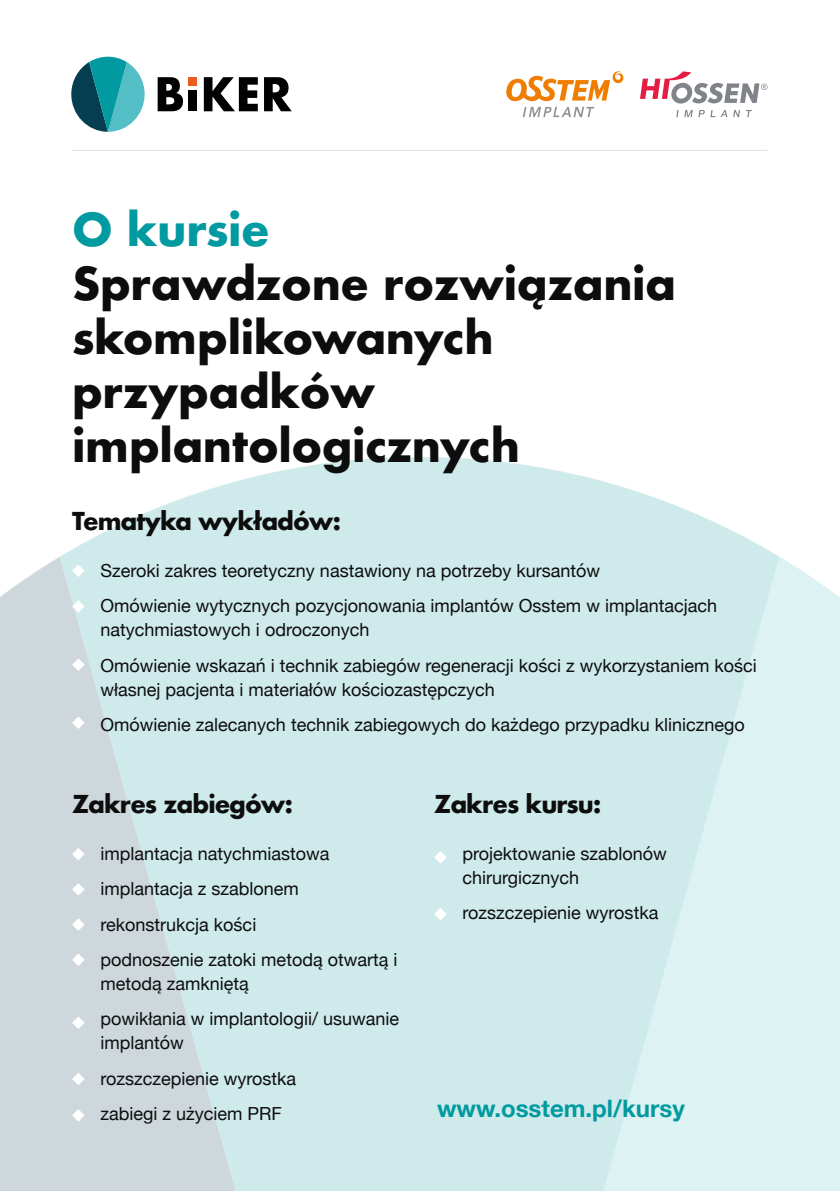
<style>
.page{position:relative;width:840px;height:1191px;background:#fff}
.page>*{position:absolute;margin:0;border:0;box-sizing:border-box;transform-origin:0 0}
.t1{font:700 44px/54px "Futura";letter-spacing:-.01em;color:#0d0d0d}
.t2{font:700 44px "Futura";letter-spacing:-.01em;color:#019aa0}
.t3{font:700 24px "Futura";letter-spacing:-.04em;color:#0d0d0d}
.t4{font:700 24px "Helvetica Neue";color:#019aa0}
.t5{font:18px/35.4px "Helvetica Neue";color:#0d0d0d}
</style>
<div class="page">
<svg style="left:72px;top:1016px;width:13px;height:13px"></svg>
<svg style="left:72px;top:953px;width:13px;height:13px"></svg>
<svg style="left:72px;top:883px;width:13px;height:12px"></svg>
<svg style="left:72px;top:848px;width:13px;height:12px"></svg>
<svg style="left:72px;top:918px;width:13px;height:13px"></svg>
<svg style="left:72px;top:1072px;width:13px;height:13px"></svg>
<svg style="left:72px;top:1109px;width:13px;height:12px"></svg>
<svg style="left:72px;top:658px;width:13px;height:13px"></svg>
<svg style="left:72px;top:600px;width:13px;height:13px"></svg>
<svg style="left:72px;top:716px;width:13px;height:13px"></svg>
<svg style="left:71px;top:57px;width:73px;height:75px"></svg>
<svg style="left:157px;top:77px;width:26px;height:34px"></svg>
<div style="left:188px;top:90px;width:9px;height:21px;background:#010101"></div>
<svg style="left:204px;top:77px;width:54px;height:34px"></svg>
<svg style="left:264px;top:77px;width:27px;height:34px"></svg>
<div style="left:188px;top:77px;width:9px;height:9px;background:#eb5d1d"></div>
<hr style="left:72px;top:150px;width:695px;height:1px;background:#e5e5e5">
<svg style="left:523px;top:107px;width:71px;height:10px"></svg>
<svg style="left:506px;top:71px;width:117px;height:30px"></svg>
<svg style="left:684px;top:110px;width:8px;height:7px"></svg>
<svg style="left:698px;top:110px;width:6px;height:7px"></svg>
<svg style="left:710px;top:110px;width:29px;height:7px"></svg>
<svg style="left:746px;top:110px;width:5px;height:7px"></svg>
<svg style="left:640px;top:71px;width:127px;height:33px"></svg>
<svg style="left:72px;top:564px;width:13px;height:13px"></svg>
<svg style="left:434px;top:908px;width:12px;height:12px"></svg>
<svg style="left:434px;top:851px;width:12px;height:12px"></svg>
<h1 class="t2" style="left:72px;top:209px;width:199px">O kursie</h1>
<h1 class="t1" style="left:72px;top:260px;width:605px">Sprawdzone rozwiązania skomplikowanych przypadków implantologicznych</h1>
<h2 class="t3" style="left:72px;top:509px;width:270px">Tematyka wykładów:</h2>
<p class="t5" style="left:100px;top:552px;width:618px">Szeroki zakres teoretyczny nastawiony na potrzeby kursantów<br>Omówienie wytycznych pozycjonowania implantów Osstem w implantacjach</p>
<p class="t5" style="left:100px;top:612px;width:657px">natychmiastowych i odroczonych<br>Omówienie wskazań i technik zabiegów regeneracji kości z wykorzystaniem kości</p>
<p class="t5" style="left:100px;top:671px;width:645px">własnej pacjenta i materiałów kościozastępczych<br>Omówienie zalecanych technik zabiegowych do każdego przypadku klinicznego</p>
<h2 class="t3" style="left:72px;top:792px;width:222px">Zakres zabiegów:</h2>
<p class="t5" style="left:100px;top:835px;width:298px">implantacja natychmiastowa implantacja z szablonem rekonstrukcja kości<br>podnoszenie zatoki metodą otwartą i</p>
<p class="t5" style="left:100px;top:965px;width:300px">metodą zamkniętą<br>powikłania w implantologii/ usuwanie</p>
<p class="t5" style="left:100px;top:1025px;width:197px">implantów rozszczepienie wyrostka zabiegi z użyciem PRF</p>
<h2 class="t3" style="left:434px;top:792px;width:168px">Zakres kursu:</h2>
<p class="t5" style="left:462px;top:841px;width:205px;line-height:24px">projektowanie szablonów chirurgicznych</p>
<p class="t5" style="left:462px;top:895px;width:197px">rozszczepienie wyrostka</p>
<h2 class="t4" style="left:437px;top:1094px;width:249px">www.osstem.pl/kursy</h2>
</div>
